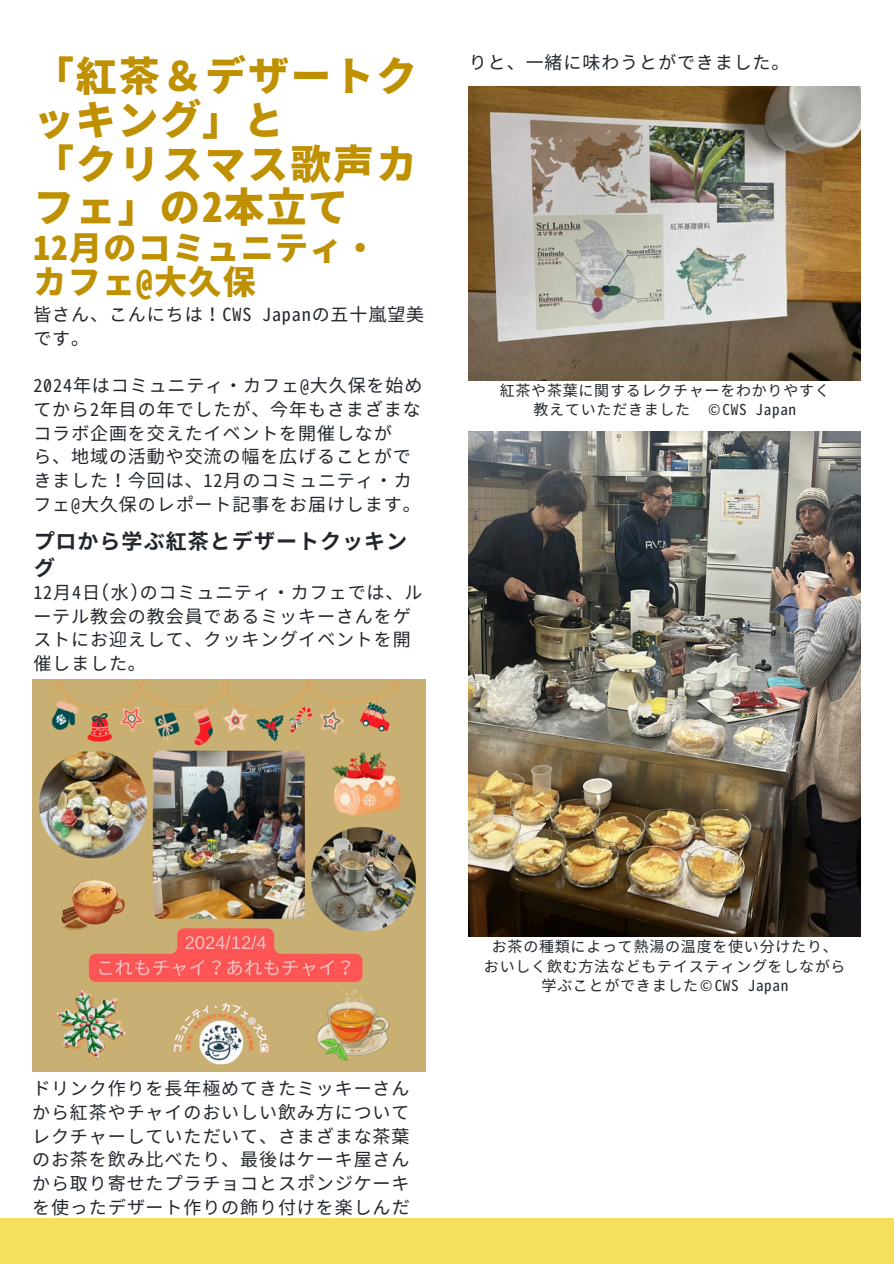
<style>
.page{position:relative;width:894px;height:1264px;background:#fff}
.page>*{position:absolute;margin:0;border:0;box-sizing:border-box;transform-origin:0 0}
.t1{font:40.5px/43.8px "Gen Ei Gothic M H";letter-spacing:.06em;color:#bf9000}
.t2{font:33px/34.8px "Gen Ei Gothic M H";letter-spacing:.04em;color:#bf9000}
.t3{font:21px/27px "Gen Ei Gothic M B";letter-spacing:.05em;color:#21272d}
.t4{font:18px/23.7px "Gen Ei Gothic M R";letter-spacing:.05em;color:#21272d}
.t5{font:15px "Gen Ei Gothic M R";letter-spacing:.05em;color:#21272d}
</style>
<div class="page">
<div style="left:0;top:1218px;width:893px;height:45px;background:#f6de5f"></div>
<img style="left:32px;top:679px;width:393px;height:392px">
<img style="left:469px;top:87px;width:391px;height:293px">
<img style="left:469px;top:431px;width:391px;height:505px">
<h2 class="t1" style="left:33px;top:56px;width:385px">「紅茶＆デザートクッキング」と<br>「クリスマス歌声カフェ」の2本立て</h2>
<h2 class="t2" style="left:33px;top:232px;width:345px">12月のコミュニティ・カフェ@大久保</h2>
<h1 class="t4" style="left:33px;top:304px;width:392px">皆さん、こんにちは！CWS Japanの五十嵐望美です。</h1>
<h2 class="t4" style="left:33px;top:375px;width:390px">2024年はコミュニティ・カフェ@大久保を始めてから2年目の年でしたが、今年もさまざまなコラボ企画を交えたイベントを開催しなが<br>ら、地域の活動や交流の幅を広げることができました！今回は、12月のコミュニティ・カフェ@大久保のレポート記事をお届けします。</h2>
<p class="t3" style="left:33px;top:528px;width:375px">プロから学ぶ紅茶とデザートクッキング</p>
<p class="t4" style="left:33px;top:581px;width:390px">12月4日(水)のコミュニティ・カフェでは、ルーテル教会の教会員であるミッキーさんをゲストにお迎えして、クッキングイベントを開催しました。</p>
<h2 class="t4" style="left:469px;top:52px;width:322px">りと、一緒に味わうとができました。</h2>
<p class="t5" style="left:499px;top:381px;width:331px">紅茶や茶葉に関するレクチャーをわかりやすく</p>
<p class="t5" style="left:533px;top:400px;width:264px">教えていただきました ©️CWS Japan</p>
<h2 class="t4" style="left:32px;top:1077px;width:379px;text-align:justify">ドリンク作りを長年極めてきたミッキーさんから紅茶やチャイのおいしい飲み方についてレクチャーしていただいて、さまざまな茶葉のお茶を飲み比べたり、最後はケーキ屋さんから取り寄せたプラチョコとスポンジケーキを使ったデザート作りの飾り付けを楽しんだ</h2>
<p class="t5" style="left:491px;top:937px;width:347px">お茶の種類によって熱湯の温度を使い分けたり、</p>
<p class="t5" style="left:484px;top:956px;width:363px">おいしく飲む方法などもテイスティングをしながら</p>
<p class="t5" style="left:541px;top:975px;width:248px">学ぶことができました©️CWS Japan</p>
</div>
